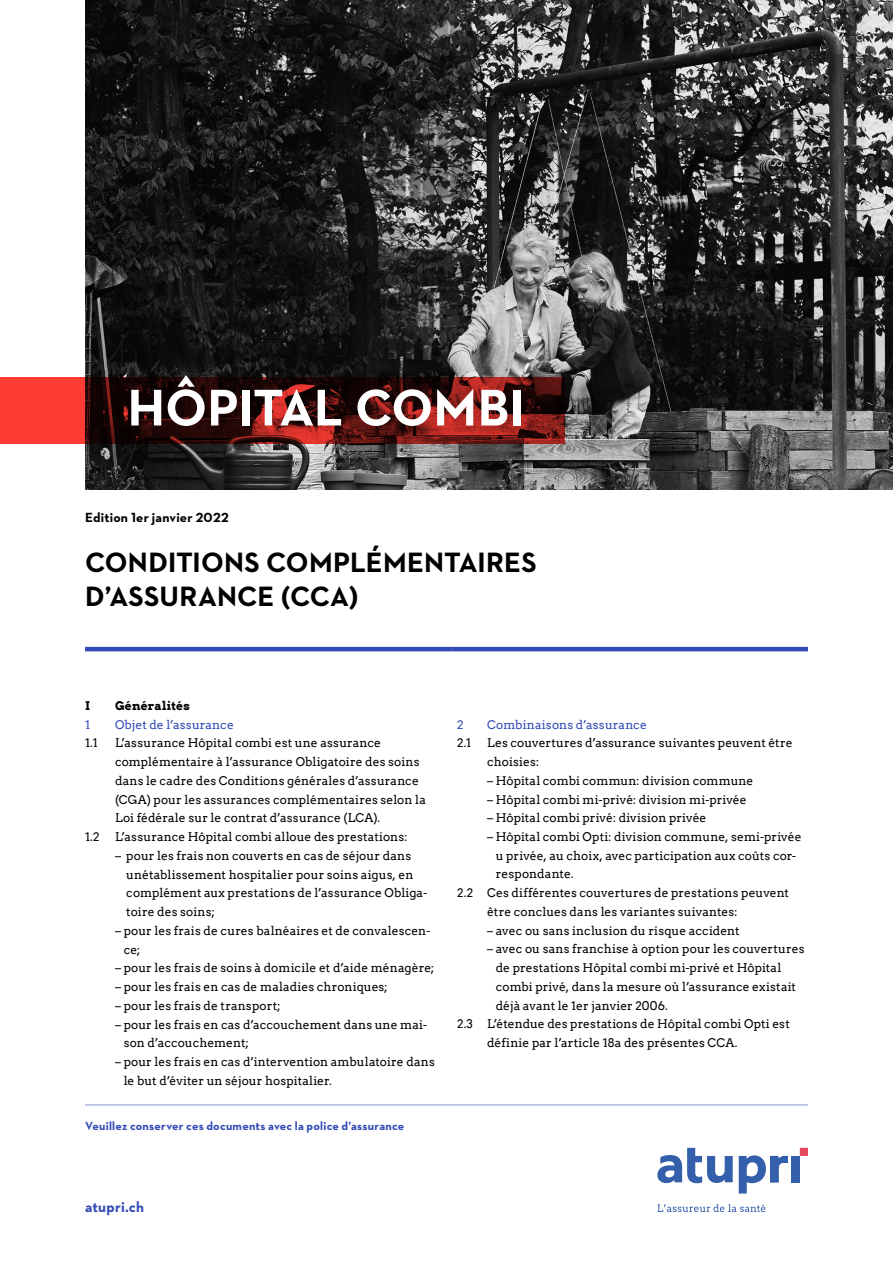
<style>
.page{position:relative;width:893px;height:1263px;background:#fff}
.page>*{position:absolute;margin:0;border:0;box-sizing:border-box;transform-origin:0 0}
.t1{font:700 52.5px "Neutraface 2 Text";color:#fff}
.t2{font:700 28.5px/34.5px "Neutraface 2 Text";letter-spacing:.005em;color:#000}
.t3{font:700 15px "Neutraface 2 Text";letter-spacing:.01em;color:#324ab5}
.t4{font:700 13.5px "Neutraface 2 Text";letter-spacing:.015em;color:#000}
.t5{font:12px/18.8px "Arvo";letter-spacing:.005em;color:#000}
.t6{font:700 12px "Neutraface 2 Text";letter-spacing:.02em;color:#324ab5}
.t7{font:12px "Arvo";letter-spacing:.015em;color:#324ab5}
.t8{font:700 12px "Arvo";letter-spacing:.015em;color:#000}
.t9{font:9.75px "Neutraface 2 Text";color:#fff}
</style>
<div class="page">
<svg style="left:658px;top:1204px;width:107px;height:8px"></svg>
<svg style="left:800px;top:1148px;width:8px;height:8px"></svg>
<svg style="left:657px;top:1148px;width:76px;height:35px"></svg>
<svg style="left:739px;top:1155px;width:49px;height:38px"></svg>
<div style="left:792px;top:1156px;width:8px;height:26px;background:#345faa"></div>
<img style="left:85px;top:0;width:808px;height:489px">
<svg style="left:0;top:377px;width:565px;height:66px;background:#631613"></svg>
<hr style="left:85px;top:647px;width:368px;height:4px;background:#324ab5">
<hr style="left:453px;top:647px;width:355px;height:4px;background:#324ab5">
<hr style="left:85px;top:1104px;width:723px;height:1px;background:#adb7e1">
<p class="t9" style="left:854px;top:64px;width:36px;rotate:-90deg">2109-03</p>
<h1 class="t1" style="left:128px;top:374px;width:399px">HÔPITAL COMBI</h1>
<p class="t4" style="left:85px;top:509px;width:145px">Edition 1er janvier 2022</p>
<h2 class="t2" style="left:85px;top:545px;width:453px">CONDITIONS COMPLÉMENTAIRES<br>D’ASSURANCE (CCA)</h2>
<p class="t8" style="left:85px;top:698px;width:6px">I</p>
<p class="t8" style="left:115px;top:698px;width:76px">Généralités</p>
<p class="t7" style="left:85px;top:717px;width:7px">1</p>
<p class="t7" style="left:115px;top:717px;width:120px">Objet de l’assurance</p>
<p class="t5" style="left:85px;top:734px;width:14px">1.1</p>
<p class="t5" style="left:115px;top:734px;width:312px">L’assurance Hôpital combi est une assurance complémentaire à l’assurance Obligatoire des soins dans le cadre des Conditions générales d’assurance (CGA) pour les assurances complémentaires selon la Loi fédérale sur le contrat d’assurance (LCA).</p>
<p class="t5" style="left:85px;top:827px;width:16px">1.2</p>
<p class="t5" style="left:115px;top:827px;width:294px">L’assurance Hôpital combi alloue des prestations:</p>
<p class="t5" style="left:126px;top:846px;width:303px;text-indent:-11px">– pour les frais non couverts en cas de séjour dans unétablissement hospitalier pour soins aigus, en complément aux prestations de l’assurance Obliga&shy;toire des soins;</p>
<p class="t5" style="left:124px;top:921px;width:308px;text-indent:-9px">– pour les frais de cures balnéaires et de convalescen&shy;ce;</p>
<p class="t5" style="left:115px;top:959px;width:321px">– pour les frais de soins à domicile et d’aide ménagère;</p>
<p class="t5" style="left:115px;top:977px;width:274px">– pour les frais en cas de maladies chroniques;</p>
<p class="t5" style="left:115px;top:996px;width:167px">– pour les frais de transport;</p>
<p class="t5" style="left:124px;top:1015px;width:305px;text-indent:-9px">– pour les frais en cas d’accouchement dans une mai&shy;son d’accouchement;</p>
<p class="t5" style="left:124px;top:1052px;width:313px;text-indent:-9px">– pour les frais en cas d’intervention ambulatoire dans le but d’éviter un séjour hospitalier.</p>
<p class="t6" style="left:85px;top:1118px;width:321px">Veuillez conserver ces documents avec la police d’assurance</p>
<p class="t7" style="left:457px;top:717px;width:8px">2</p>
<p class="t7" style="left:487px;top:717px;width:161px">Combinaisons d’assurance</p>
<p class="t5" style="left:457px;top:734px;width:16px">2.1</p>
<p class="t5" style="left:487px;top:734px;width:307px">Les couvertures d’assurance suivantes peuvent être choisies:</p>
<p class="t5" style="left:487px;top:771px;width:268px">– Hôpital combi commun: division commune</p>
<p class="t5" style="left:487px;top:790px;width:261px">– Hôpital combi mi-privé: division mi-privée</p>
<p class="t5" style="left:487px;top:808px;width:221px">– Hôpital combi privé: division privée</p>
<p class="t5" style="left:487px;top:827px;width:316px">– Hôpital combi Opti: division commune, semi-privée</p>
<p class="t5" style="left:496px;top:846px;width:302px">u privée, au choix, avec participation aux coûts cor-</p>
<p class="t5" style="left:496px;top:865px;width:79px">respondante.</p>
<p class="t5" style="left:457px;top:883px;width:333px">2.2 Ces différentes couvertures de prestations peuvent</p>
<p class="t5" style="left:487px;top:902px;width:252px">être conclues dans les variantes suivantes:</p>
<p class="t5" style="left:487px;top:921px;width:254px">– avec ou sans inclusion du risque accident</p>
<p class="t5" style="left:487px;top:940px;width:319px">– avec ou sans franchise à option pour les couvertures</p>
<p class="t5" style="left:496px;top:958px;width:287px">de prestations Hôpital combi mi-privé et Hôpital</p>
<p class="t5" style="left:496px;top:977px;width:302px">combi privé, dans la mesure où l’assurance existait</p>
<p class="t5" style="left:496px;top:996px;width:173px">déjà avant le 1er janvier 2006.</p>
<p class="t5" style="left:457px;top:1015px;width:334px">2.3 L’étendue des prestations de Hôpital combi Opti est</p>
<p class="t5" style="left:487px;top:1033px;width:252px">définie par l’article 18a des présentes CCA.</p>
<p class="t3" style="left:85px;top:1197px;width:61px">atupri.ch</p>
</div>
